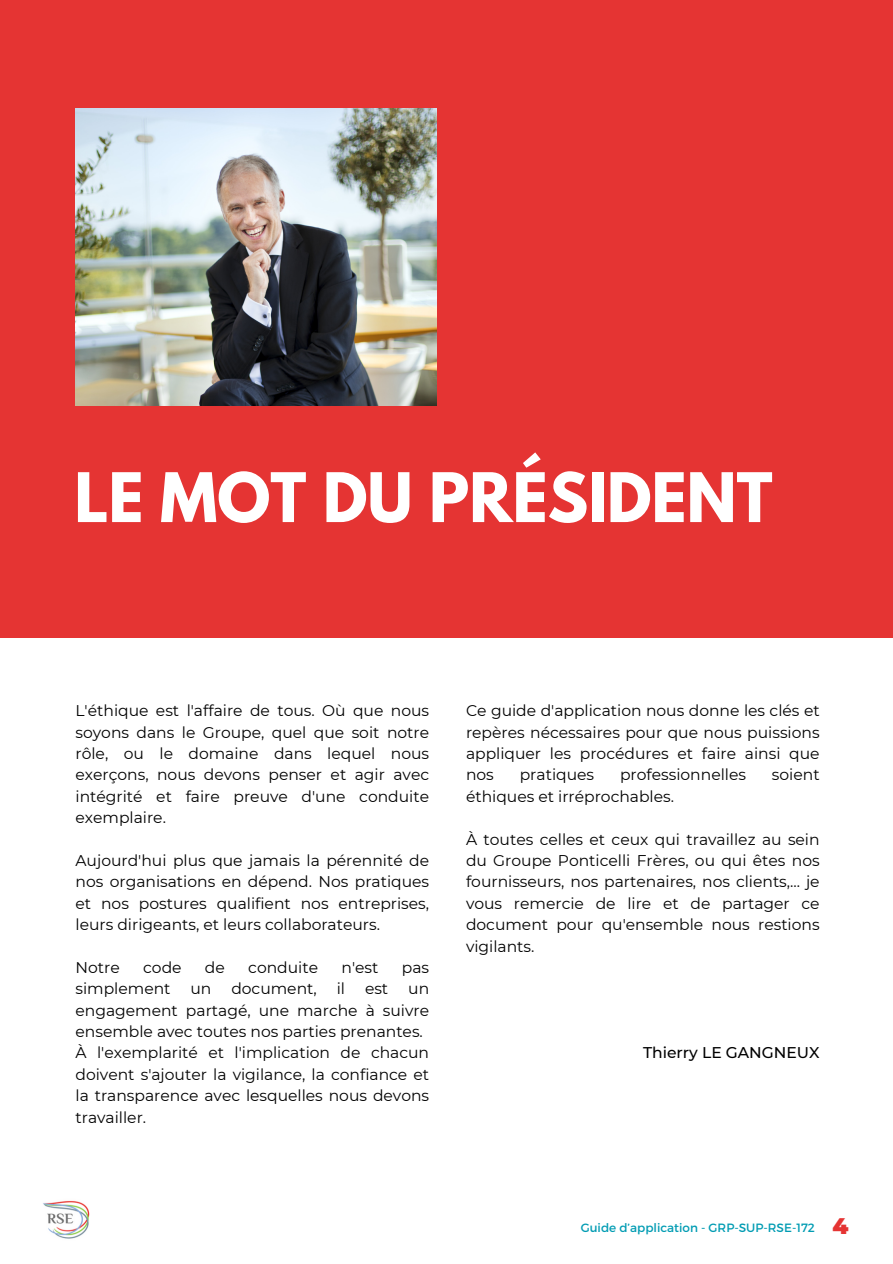
<style>
.page{position:relative;width:893px;height:1264px;background:#fff}
.page>*{position:absolute;margin:0;border:0;box-sizing:border-box;transform-origin:0 0}
.t1{font:700 60.45px "League Spartan";color:#fff}
.t2{font:900 22.5px "Montserrat";color:#e53433}
.t3{font:15.6px/21.3px "Montserrat";color:#000;text-align:justify}
.t4{font:500 15.6px "Montserrat";color:#000}
.t5{font:12px "Montserrat";color:#029cb3}
</style>
<div class="page">
<div style="left:0;top:0;width:892px;height:638px;background:#e53433"></div>
<img style="left:75px;top:108px;width:362px;height:297px">
<img style="left:43px;top:1200px;width:47px;height:39px">
<p class="t1" style="left:74px;top:467px;width:699px">LE MOT DU PRÉSIDENT</p>
<h1 class="t3" style="left:75px;top:700px;width:355px">L'éthique est l'affaire de tous. Où que nous soyons dans le Groupe, quel que soit notre rôle, ou le domaine dans lequel nous exerçons, nous devons penser et agir avec intégrité et faire preuve d'une conduite exemplaire.</h1>
<h3 class="t3" style="left:75px;top:849px;width:355px">Aujourd'hui plus que jamais la pérennité de nos organisations en dépend. Nos pratiques et nos postures qualifient nos entreprises, leurs dirigeants, et leurs collaborateurs.</h3>
<h3 class="t3" style="left:75px;top:956px;width:46px">Notre</h3>
<h3 class="t3" style="left:143px;top:956px;width:40px">code</h3>
<h3 class="t3" style="left:205px;top:956px;width:21px">de</h3>
<h3 class="t3" style="left:248px;top:956px;width:71px">conduite</h3>
<h3 class="t3" style="left:341px;top:956px;width:38px">n'est</h3>
<h3 class="t3" style="left:402px;top:956px;width:29px">pas</h3>
<h3 class="t3" style="left:75px;top:978px;width:96px">simplement</h3>
<h3 class="t3" style="left:190px;top:978px;width:22px">un</h3>
<h3 class="t3" style="left:231px;top:978px;width:87px">document,</h3>
<h3 class="t3" style="left:337px;top:978px;width:10px">il</h3>
<h3 class="t3" style="left:365px;top:978px;width:25px">est</h3>
<h3 class="t3" style="left:75px;top:978px;width:355px;text-align:left;text-indent:332px">un engagement partagé, une marche à suivre ensemble avec toutes nos parties prenantes.<br>À l'exemplarité et l'implication de chacun doivent s'ajouter la vigilance, la confiance et la transparence avec lesquelles nous devons travailler.</h3>
<h3 class="t3" style="left:466px;top:700px;width:355px">Ce guide d'application nous donne les clés et repères nécessaires pour que nous puissions appliquer les procédures et faire ainsi que nos</h3>
<h3 class="t3" style="left:519px;top:764px;width:76px">pratiques</h3>
<h3 class="t3" style="left:620px;top:764px;width:127px">professionnelles</h3>
<h3 class="t3" style="left:771px;top:764px;width:49px">soient</h3>
<h3 class="t3" style="left:466px;top:785px;width:209px">éthiques et irréprochables.</h3>
<h3 class="t3" style="left:466px;top:828px;width:355px">À toutes celles et ceux qui travaillez au sein du Groupe Ponticelli Frères, ou qui êtes nos fournisseurs, nos partenaires, nos clients,... je vous remercie de lire et de partager ce document pour qu'ensemble nous restions vigilants.</h3>
<h3 class="t4" style="left:643px;top:1043px;width:178px">Thierry LE GANGNEUX</h3>
<p class="t5" style="left:580px;top:1219px;width:236px">Guide d’application - GRP-SUP-RSE-172</p>
<h2 class="t2" style="left:832px;top:1212px;width:18px">4</h2>
</div>
